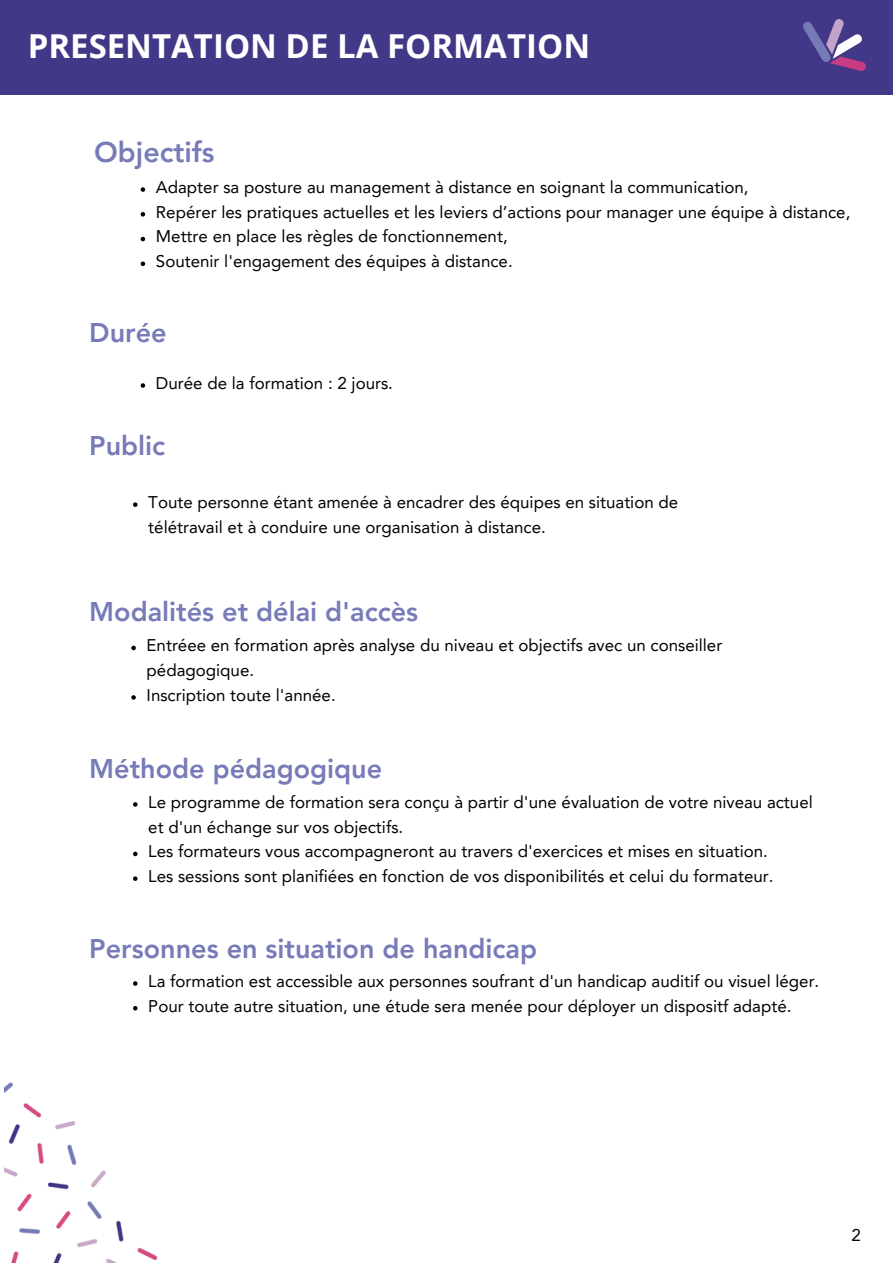
<style>
.page{position:relative;width:893px;height:1264px;background:#fff}
.page>*{position:absolute;margin:0;border:0;box-sizing:border-box;transform-origin:0 0}
.t1{font:700 33px "Open Sans";color:#fff}
.t2{font:800 28.5px "Avenir LT Pro";color:#777bb7}
.t3{font:800 27px "Avenir LT Pro";color:#777bb7}
.t4{font:16.95px/24.8px "Avenir LT Pro";color:#000}
</style>
<div class="page">
<img style="left:4px;top:1082px;width:154px;height:179px">
<div style="left:0;top:0;width:892px;height:94px;background:#423888"></div>
<img style="left:803px;top:19px;width:62px;height:52px">
<svg style="left:141px;top:187px;width:4px;height:5px"></svg>
<svg style="left:141px;top:212px;width:4px;height:4px"></svg>
<svg style="left:141px;top:237px;width:4px;height:4px"></svg>
<svg style="left:141px;top:261px;width:4px;height:5px"></svg>
<svg style="left:133px;top:502px;width:4px;height:5px"></svg>
<svg style="left:133px;top:981px;width:4px;height:4px"></svg>
<svg style="left:133px;top:1006px;width:4px;height:4px"></svg>
<svg style="left:131px;top:645px;width:5px;height:5px"></svg>
<svg style="left:131px;top:695px;width:5px;height:4px"></svg>
<svg style="left:133px;top:802px;width:4px;height:4px"></svg>
<svg style="left:133px;top:851px;width:4px;height:5px"></svg>
<svg style="left:133px;top:876px;width:4px;height:4px"></svg>
<svg style="left:141px;top:383px;width:4px;height:5px"></svg>
<p class="t1" style="left:28px;top:23px;width:564px">PRESENTATION DE LA FORMATION</p>
<p class="t2" style="left:94px;top:141px;width:122px">Objectifs</p>
<p class="t4" style="left:156px;top:176px;width:594px">Adapter sa posture au management à distance en soignant la communication,</p>
<p class="t4" style="left:156px;top:201px;width:696px">Repérer les pratiques actuelles et les leviers d’actions pour manager une équipe à distance,</p>
<p class="t4" style="left:156px;top:226px;width:353px">Mettre en place les règles de fonctionnement,</p>
<p class="t4" style="left:156px;top:250px;width:358px">Soutenir l'engagement des équipes à distance.</p>
<p class="t3" style="left:89px;top:321px;width:79px">Durée</p>
<p class="t4" style="left:156px;top:372px;width:238px">Durée de la formation : 2 jours.</p>
<p class="t3" style="left:89px;top:434px;width:77px">Public</p>
<p class="t4" style="left:148px;top:491px;width:531px">Toute personne étant amenée à encadrer des équipes en situation de télétravail et à conduire une organisation à distance.</p>
<p class="t3" style="left:89px;top:600px;width:330px">Modalités et délai d'accès</p>
<p class="t4" style="left:147px;top:634px;width:577px">Entréee en formation après analyse du niveau et objectifs avec un conseiller pédagogique.</p>
<p class="t4" style="left:147px;top:684px;width:190px">Inscription toute l'année.</p>
<p class="t3" style="left:89px;top:757px;width:294px">Méthode pédagogique</p>
<p class="t4" style="left:148px;top:791px;width:666px">Le programme de formation sera conçu à partir d'une évaluation de votre niveau actuel et d'un échange sur vos objectifs.</p>
<p class="t4" style="left:148px;top:840px;width:621px">Les formateurs vous accompagneront au travers d'exercices et mises en situation.</p>
<p class="t4" style="left:148px;top:865px;width:626px">Les sessions sont planifiées en fonction de vos disponibilités et celui du formateur.</p>
<p class="t3" style="left:89px;top:937px;width:449px">Personnes en situation de handicap</p>
<p class="t4" style="left:148px;top:970px;width:672px">La formation est accessible aux personnes soufrant d'un handicap auditif ou visuel léger.</p>
<p class="t4" style="left:148px;top:994px;width:644px">Pour toute autre situation, une étude sera menée pour déployer un dispositf adapté.</p>
<p class="t4" style="left:851px;top:1224px;width:11px">2</p>
</div>
